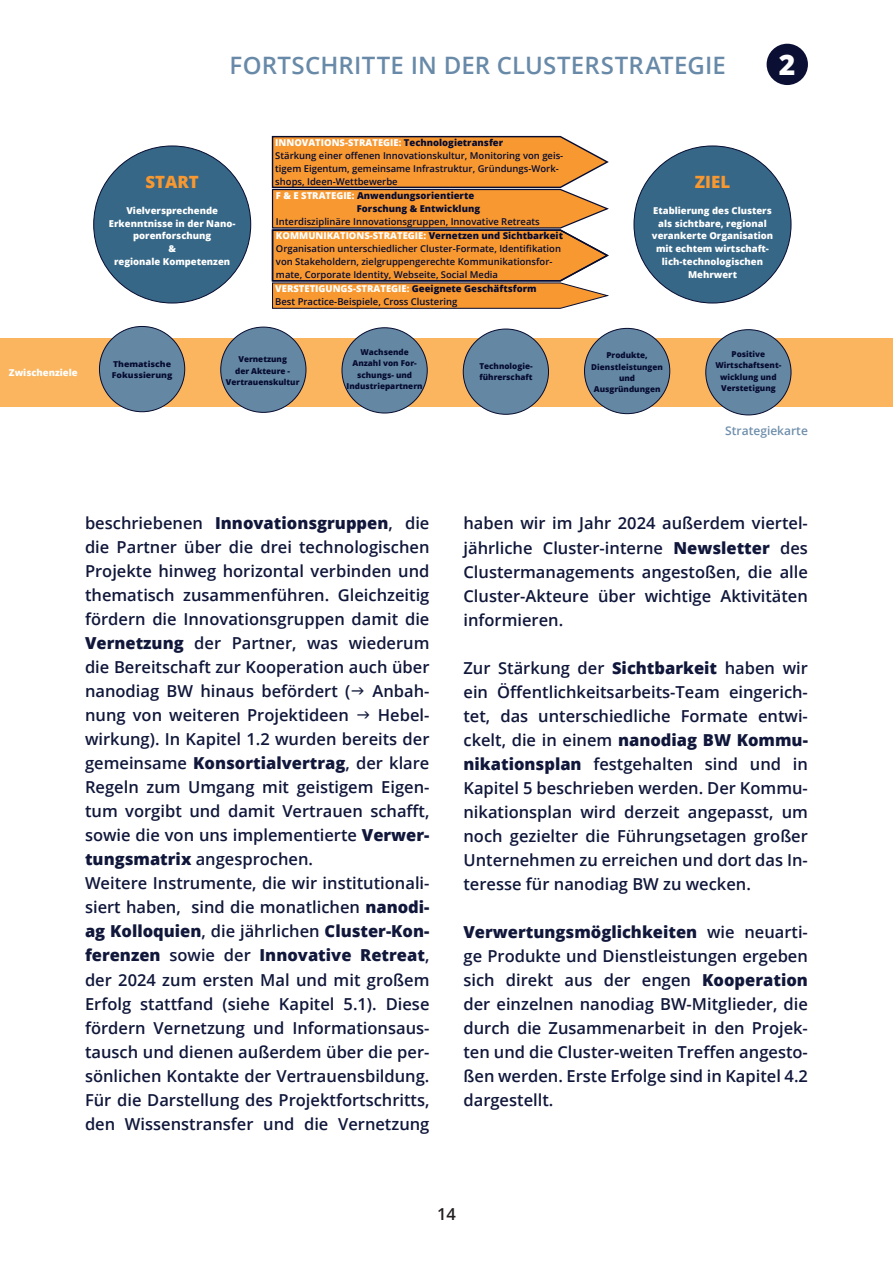
<style>
.page{position:relative;width:893px;height:1263px;background:#fff}
.page>*{position:absolute;margin:0;border:0;box-sizing:border-box;transform-origin:0 0}
.t1{font:800 28.35px "Open Sans";color:#fff}
.t2{font:600 24px "Open Sans";letter-spacing:.01em;color:#688aa8}
.t3{font:800 16.95px "Open Sans";color:#f79831}
.t4{font:600 16.5px/24px "Open Sans";color:#10173a;text-align:justify}
.t5{font:600 16.5px "Open Sans";color:#231f20}
.t6{font:600 12px "Open Sans";color:#6f8fac}
.t7{font:600 9.45px/12.9px "Open Sans";color:#060b30}
.t8{font:800 9.45px/12.9px "Open Sans";color:#fff;text-align:center}
.t9{font:800 9.45px/12.9px "Open Sans";color:#060b30}
.t10{font:800 8.1px/11.1px "Open Sans";color:#060b30;text-align:center}
.t11{font:800 8.1px/11.1px "Open Sans";color:#060b30;scale:1.08 1}
.s1{font-weight:800;color:#fff}
.s2{font-weight:800}
.s3{color:#fff}
</style>
<div class="page">
<div style="left:767px;top:44px;width:41px;height:41px;background:#0a0f33;border-radius:50%"></div>
<div style="left:0;top:338px;width:893px;height:69px;background:#fbb55f"></div>
<div style="left:94px;top:146px;width:157px;height:157px;background:#366787;border-radius:50%"></div>
<div style="left:634px;top:146px;width:157px;height:157px;background:#366787;border-radius:50%"></div>
<svg style="left:271px;top:135px;width:338px;height:174px;background:#e79743"></svg>
<div style="left:99px;top:326px;width:86px;height:86px;background:#6487a4;border-radius:50%"></div>
<div style="left:221px;top:327px;width:85px;height:85px;background:#6487a4;border-radius:50%"></div>
<div style="left:584px;top:328px;width:86px;height:86px;background:#6487a4;border-radius:50%"></div>
<div style="left:463px;top:329px;width:85px;height:85px;background:#6487a4;border-radius:50%"></div>
<div style="left:706px;top:330px;width:85px;height:85px;background:#6487a4;border-radius:50%"></div>
<div style="left:342px;top:328px;width:85px;height:85px;background:#6487a4;border-radius:50%"></div>
<h2 class="t2" style="left:230px;top:48px;width:498px">FORTSCHRITTE IN DER CLUSTERSTRATEGIE</h2>
<h1 class="t1" style="left:779px;top:43px;width:18px">2</h1>
<p class="t8" style="left:9px;top:366px;width:70px">Zwischenziele</p>
<p class="t3" style="left:145px;top:169px;width:55px">START</p>
<p class="t8" style="left:109px;top:203px;width:128px">Vielversprechende<br>Erkenntnisse in der Nano&shy;porenforschung<br>&amp;<br>regionale Kompetenzen</p>
<p class="t7" style="left:275px;top:136px;width:290px"><span class="s1">INNOVATIONS-STRATEGIE:</span> <span class="s2">Technologietransfer<br></span>Stärkung einer offenen Innovationskultur, Monitoring von geis&shy;tigem Eigentum, gemeinsame Infrastruktur, Gründungs-Work&shy;shops, Ideen-Wettbewerbe</p>
<p class="t9" style="left:357px;top:189px;width:125px;text-indent:-81px"><span class="s3">F &amp; E STRATEGIE:</span> Anwendungsorientierte<br>Forschung &amp; Entwicklung</p>
<p class="t7" style="left:276px;top:215px;width:265px">Interdisziplinäre Innovationsgruppen, Innovative Retreats</p>
<p class="t7" style="left:276px;top:229px;width:289px"><span class="s1">KOMMUNIKATIONS-STRATEGIE:</span> <span class="s2">Vernetzen und Sichtbarkeit </span>Organisation unterschiedlicher Cluster-Formate, Identifikation von Stakeholdern, zielgruppengerechte Kommunikationsfor&shy;mate, Corporate Identity, Webseite, Social Media</p>
<p class="t7" style="left:275px;top:282px;width:263px"><span class="s1">VERSTETIGUNGS-STRATEGIE:</span> <span class="s2">Geeignete Geschäftsform<br></span>Best Practice-Beispiele, Cross Clustering</p>
<p class="t3" style="left:695px;top:169px;width:37px">ZIEL</p>
<p class="t8" style="left:652px;top:203px;width:123px">Etablierung des Clusters als sichtbare, regional verankerte Organisation mit echtem wirtschaft&shy;lich-technologischen<br>Mehrwert</p>
<p class="t10" style="left:347px;top:346px;width:77px">Wachsende<br>Anzahl von For&shy;schungs- und<br>Industriepartnern</p>
<p class="t10" style="left:479px;top:360px;width:55px;text-align:left">Technologie&shy;führerschaft</p>
<p class="t10" style="left:715px;top:348px;width:67px">Positive<br>Wirtschaftsent&shy;wicklung und<br>Verstetigung</p>
<p class="t11" style="left:112px;top:358px;width:57px">Thematische<br>Fokussierung</p>
<p class="t10" style="left:226px;top:353px;width:75px">Vernetzung<br>der Akteure -<br>Vertrauenskultur</p>
<p class="t10" style="left:591px;top:349px;width:73px">Produkte,<br>Dienstleistungen und<br>Ausgründungen</p>
<p class="t6" style="left:725px;top:423px;width:84px">Strategiekarte</p>
<p class="t4" style="left:85px;top:511px;width:346px">beschriebenen <span class="s2">Innovationsgruppen</span>, die die Partner über die drei technologischen Projekte hinweg horizontal verbinden und thematisch zusammenführen. Gleichzeitig fördern die Innovationsgruppen damit die <span class="s2">Vernetzung</span> der Partner, was wiederum die Bereitschaft zur Kooperation auch über nanodiag BW hinaus befördert (</p>
<p class="t4" style="left:372px;top:679px;width:59px">Anbah-</p>
<p class="t4" style="left:85px;top:703px;width:346px;text-align:left;text-indent:293px">Hebel&shy;wirkung). In Kapitel 1.2 wurden bereits der gemeinsame <span class="s2">Konsortialvertrag</span>, der klare Regeln zum Umgang mit geistigem Eigen&shy;tum vorgibt und damit Vertrauen schafft, sowie die von uns implementierte <span class="s2">Verwer&shy;tungsmatrix</span> angesprochen.<br>Weitere Instrumente, die wir institutionali&shy;siert haben, sind die monatlichen <span class="s2">nanodi&shy;ag Kolloquien</span>, die jährlichen <span class="s2">Cluster-Kon&shy;ferenzen</span> sowie der <span class="s2">Innovative Retreat</span>, der 2024 zum ersten Mal und mit großem Erfolg stattfand (siehe Kapitel 5.1). Diese fördern Vernetzung und Informationsaus&shy;tausch und dienen außerdem über die per&shy;sönlichen Kontakte der Vertrauensbildung.<br>Für die Darstellung des Projektfortschritts, den Wissenstransfer und die Vernetzung</p>
<p class="t4" style="left:85px;top:703px;width:265px">nung von weiteren Projektideen</p>
<p class="t4" style="left:463px;top:511px;width:346px">haben wir im Jahr 2024 außerdem viertel&shy;jährliche Cluster-interne <span class="s2">Newsletter</span> des Clustermanagements angestoßen, die alle Cluster-Akteure über wichtige Aktivitäten informieren.</p>
<p class="t4" style="left:463px;top:655px;width:346px">Zur Stärkung der <span class="s2">Sichtbarkeit</span> haben wir ein Öffentlichkeitsarbeits-Team eingerich&shy;tet, das unterschiedliche Formate entwi&shy;ckelt, die in einem <span class="s2">nanodiag BW Kommu&shy;nikationsplan</span> festgehalten sind und in Kapitel 5 beschrieben werden. Der Kommu&shy;nikationsplan wird derzeit angepasst, um noch gezielter die Führungsetagen großer Unternehmen zu erreichen und dort das In&shy;teresse für nanodiag BW zu wecken.</p>
<p class="t4" style="left:463px;top:919px;width:346px"><span class="s2">Verwertungsmöglichkeiten</span> wie neuarti&shy;ge Produkte und Dienstleistungen ergeben sich direkt aus der engen <span class="s2">Kooperation </span>der einzelnen nanodiag BW-Mitglieder, die durch die Zusammenarbeit in den Projek&shy;ten und die Cluster-weiten Treffen angesto&shy;ßen werden. Erste Erfolge sind in Kapitel 4.2 dargestellt.</p>
<p class="t5" style="left:437px;top:1203px;width:20px">14</p>
</div>
